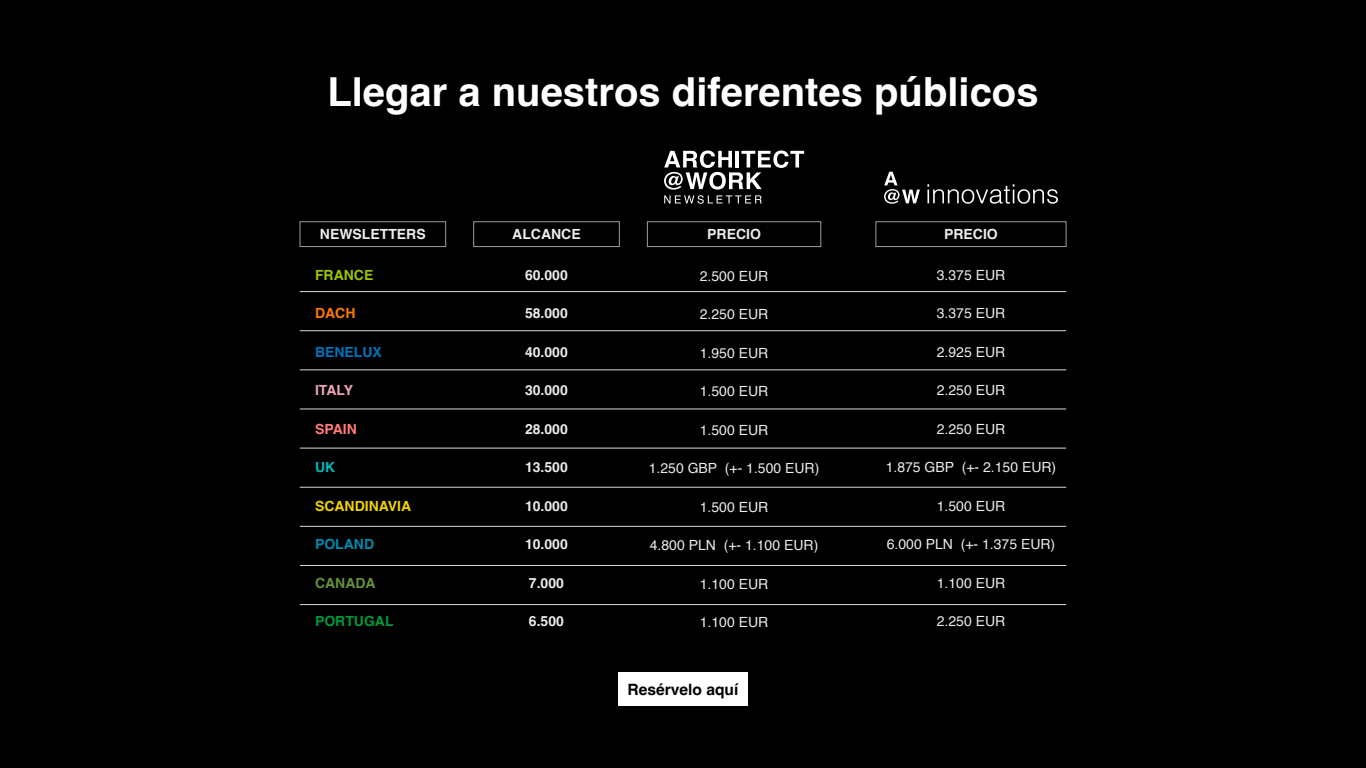
<style>
.page{position:relative;width:1366px;height:768px;background:#000}
.page>*{position:absolute;margin:0;border:0;box-sizing:border-box;transform-origin:0 0}
.t1{font:700 40px "Helvetica";color:#fff}
.t2{font:700 15.6px "Helvetica";color:#000}
.t3{font:14px "Helvetica";color:#ececec}
.t4{font:700 14px "Helvetica";color:#ececec}
.t5{font:700 14px "Helvetica";color:#efd300}
.t6{font:700 14px "Helvetica";color:#009838}
.t7{font:700 14px "Helvetica";color:#0073ba}
.t8{font:700 14px "Helvetica";color:#9bc300}
.t9{font:700 14px "Helvetica";color:#0089ae}
.t10{font:700 14px "Helvetica";color:#659139}
.t11{font:700 14px "Helvetica";letter-spacing:-.035em;color:#eca4b7}
.t12{font:700 14px "Helvetica";color:#ff7a79}
.t13{font:700 14px "Helvetica";color:#ff7800}
.t14{font:700 14px "Helvetica";color:#00b8b5}
</style>
<div class="page">
<svg style="left:884px;top:172px;width:36px;height:32px"></svg>
<svg style="left:927px;top:184px;width:131px;height:20px"></svg>
<svg style="left:664px;top:151px;width:140px;height:53px"></svg>
<hr style="left:300px;top:331px;width:766px;height:1px;background:#dbdbdb">
<hr style="left:300px;top:291px;width:766px;height:1px;background:#dbdbdb">
<hr style="left:300px;top:526px;width:766px;height:1px;background:#dbdbdb">
<hr style="left:300px;top:370px;width:766px;height:1px;background:#dbdbdb">
<hr style="left:300px;top:409px;width:766px;height:1px;background:#dbdbdb">
<hr style="left:300px;top:448px;width:766px;height:1px;background:#dbdbdb">
<hr style="left:300px;top:487px;width:766px;height:1px;background:#dbdbdb">
<hr style="left:300px;top:565px;width:766px;height:1px;background:#dbdbdb">
<hr style="left:300px;top:604px;width:766px;height:1px;background:#dbdbdb">
<div style="left:300px;top:222px;width:146px;height:25px;border:1px solid #9e9e9d"></div>
<div style="left:647px;top:222px;width:174px;height:25px;border:1px solid #9e9e9d"></div>
<div style="left:473px;top:222px;width:147px;height:25px;border:1px solid #9e9e9d"></div>
<div style="left:876px;top:222px;width:190px;height:25px;border:1px solid #9e9e9d"></div>
<div style="left:618px;top:672px;width:130px;height:33px;background:#fff"></div>
<h1 class="t1" style="left:327px;top:68px;width:713px">Llegar a nuestros diferentes públicos</h1>
<p class="t4" style="left:320px;top:226px;width:107px">NEWSLETTERS</p>
<p class="t8" style="left:315px;top:266px;width:60px">FRANCE</p>
<p class="t13" style="left:315px;top:305px;width:42px">DACH</p>
<p class="t7" style="left:315px;top:343px;width:68px">BENELUX</p>
<p class="t11" style="left:315px;top:382px;width:40px">ITALY</p>
<p class="t12" style="left:315px;top:420px;width:43px">SPAIN</p>
<p class="t14" style="left:315px;top:459px;width:22px">UK</p>
<p class="t5" style="left:315px;top:497px;width:98px">SCANDINAVIA</p>
<p class="t9" style="left:315px;top:536px;width:61px">POLAND</p>
<p class="t10" style="left:315px;top:574px;width:62px">CANADA</p>
<p class="t6" style="left:315px;top:613px;width:80px">PORTUGAL</p>
<p class="t4" style="left:512px;top:226px;width:70px">ALCANCE</p>
<p class="t4" style="left:525px;top:266px;width:44px">60.000</p>
<p class="t4" style="left:525px;top:305px;width:44px">58.000</p>
<p class="t4" style="left:525px;top:343px;width:44px">40.000</p>
<p class="t4" style="left:525px;top:382px;width:44px">30.000</p>
<p class="t4" style="left:525px;top:420px;width:44px">28.000</p>
<p class="t4" style="left:525px;top:459px;width:44px">13.500</p>
<p class="t4" style="left:525px;top:497px;width:44px">10.000</p>
<p class="t4" style="left:525px;top:536px;width:44px">10.000</p>
<p class="t4" style="left:529px;top:574px;width:37px">7.000</p>
<p class="t4" style="left:529px;top:613px;width:37px">6.500</p>
<p class="t4" style="left:707px;top:226px;width:55px">PRECIO</p>
<p class="t3" style="left:700px;top:265px;width:70px">2.500 EUR</p>
<p class="t3" style="left:700px;top:304px;width:70px">2.250 EUR</p>
<p class="t3" style="left:700px;top:342px;width:70px">1.950 EUR</p>
<p class="t3" style="left:700px;top:381px;width:70px">1.500 EUR</p>
<p class="t3" style="left:700px;top:419px;width:70px">1.500 EUR</p>
<p class="t3" style="left:649px;top:458px;width:172px">1.250 GBP (+- 1.500 EUR)</p>
<p class="t3" style="left:700px;top:496px;width:70px">1.500 EUR</p>
<p class="t3" style="left:650px;top:535px;width:170px">4.800 PLN (+- 1.100 EUR)</p>
<p class="t3" style="left:700px;top:573px;width:70px">1.100 EUR</p>
<p class="t3" style="left:700px;top:612px;width:70px">1.100 EUR</p>
<p class="t2" style="left:628px;top:680px;width:112px">Resérvelo aquí</p>
<p class="t4" style="left:944px;top:226px;width:55px">PRECIO</p>
<p class="t3" style="left:937px;top:264px;width:70px">3.375 EUR</p>
<p class="t3" style="left:937px;top:303px;width:70px">3.375 EUR</p>
<p class="t3" style="left:937px;top:341px;width:70px">2.925 EUR</p>
<p class="t3" style="left:937px;top:380px;width:70px">2.250 EUR</p>
<p class="t3" style="left:937px;top:418px;width:70px">2.250 EUR</p>
<p class="t3" style="left:886px;top:457px;width:172px">1.875 GBP (+- 2.150 EUR)</p>
<p class="t3" style="left:937px;top:495px;width:70px">1.500 EUR</p>
<p class="t3" style="left:887px;top:534px;width:170px">6.000 PLN (+- 1.375 EUR)</p>
<p class="t3" style="left:937px;top:572px;width:70px">1.100 EUR</p>
<p class="t3" style="left:937px;top:611px;width:70px">2.250 EUR</p>
</div>
